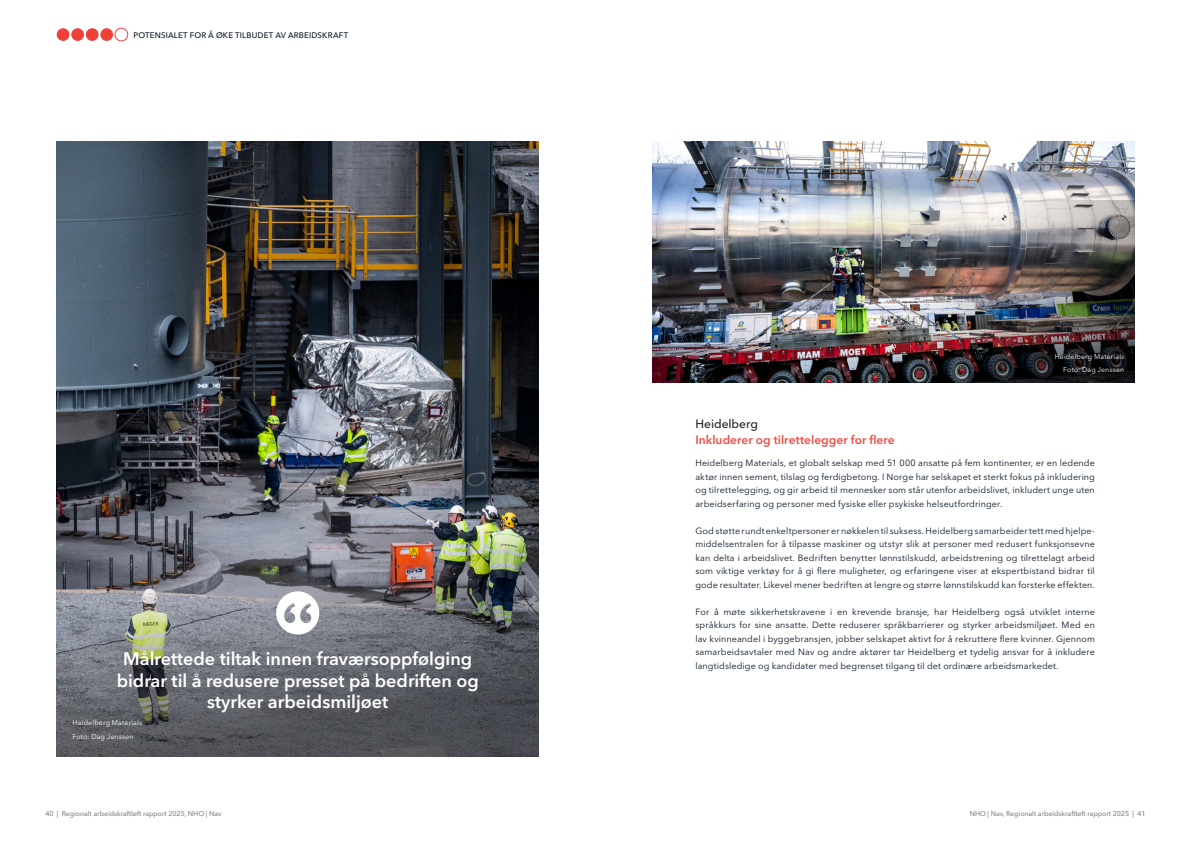
<style>
.page{position:relative;width:1191px;height:842px;background:#fff}
.page>*{position:absolute;margin:0;border:0;box-sizing:border-box;transform-origin:0 0}
.t1{font:600 18px/21.6px "Avenir Next LT Pro";color:#fff;text-align:center}
.t2{font:600 12px "Avenir Next LT Pro";color:#f04d47}
.t3{font:500 12px "Avenir Next LT Pro";letter-spacing:-.005em;color:#222}
.t4{font:9px/13.5px "Avenir Next LT Pro";letter-spacing:.01em;color:#0a1726;text-align:justify}
.t5{font:500 8px "Avenir Next LT Pro";letter-spacing:.02em;color:#0a1726}
.t6{font:500 7px "Avenir Next LT Pro";letter-spacing:-.01em;color:#868686}
.t7{font:7px/13.5px "Avenir Next LT Pro";letter-spacing:.02em;color:#fff}
</style>
<div class="page">
<div style="left:57px;top:28px;width:12px;height:13px;background:#ef413a;border-radius:50%"></div>
<div style="left:71px;top:28px;width:13px;height:13px;background:#ef413a;border-radius:50%"></div>
<div style="left:86px;top:28px;width:13px;height:13px;background:#ef413a;border-radius:50%"></div>
<div style="left:100px;top:28px;width:13px;height:13px;background:#ef413a;border-radius:50%"></div>
<div style="left:115px;top:28px;width:13px;height:13px;border:1px solid #ef413a;border-radius:50%"></div>
<img style="left:652px;top:142px;width:482px;height:58px">
<img style="left:652px;top:200px;width:482px;height:183px">
<img style="left:57px;top:142px;width:482px;height:163px">
<img style="left:57px;top:305px;width:482px;height:452px">
<svg style="left:276px;top:591px;width:43px;height:43px"></svg>
<p class="t5" style="left:133px;top:31px;width:216px">POTENSIALET FOR Å ØKE TILBUDET AV ARBEIDSKRAFT</p>
<h1 class="t1" style="left:117px;top:648px;width:364px">Målrettede tiltak innen fraværsoppfølging bidrar til å redusere presset på bedriften og styrker arbeidsmiljøet</h1>
<p class="t7" style="left:72px;top:716px;width:71px">Heidelberg Materials<br>Foto: Dag Jenssen</p>
<p class="t7" style="left:1054px;top:350px;width:71px;text-align:right">Heidelberg Materials<br>Foto: Dag Jenssen</p>
<h2 class="t3" style="left:695px;top:417px;width:64px">Heidelberg</h2>
<h2 class="t2" style="left:695px;top:433px;width:201px">Inkluderer og tilrettelegger for flere</h2>
<p class="t4" style="left:695px;top:456px;width:401px">Heidelberg Materials, et globalt selskap med 51 000 ansatte på fem kontinenter, er en ledende aktør innen sement, tilslag og ferdigbetong. I Norge har selskapet et sterkt fokus på inkludering og tilrettelegging, og gir arbeid til mennesker som står utenfor arbeidslivet, inkludert unge uten arbeidserfaring og personer med fysiske eller psykiske helseutfordringer.</p>
<p class="t4" style="left:695px;top:524px;width:401px">God støtte rundt enkeltpersoner er nøkkelen til suksess. Heidelberg samarbeider tett med hjelpe&shy;middelsentralen for å tilpasse maskiner og utstyr slik at personer med redusert funksjonsevne kan delta i arbeidslivet. Bedriften benytter lønnstilskudd, arbeidstrening og tilrettelagt arbeid som viktige verktøy for å gi flere muligheter, og erfaringene viser at ekspertbistand bidrar til gode resultater. Likevel mener bedriften at lengre og større lønnstilskudd kan forsterke effekten.</p>
<p class="t4" style="left:695px;top:605px;width:401px">For å møte sikkerhetskravene i en krevende bransje, har Heidelberg også utviklet interne språkkurs for sine ansatte. Dette reduserer språkbarrierer og styrker arbeidsmiljøet. Med en lav kvinneandel i byggebransjen, jobber selskapet aktivt for å rekruttere flere kvinner. Gjennom samarbeidsavtaler med Nav og andre aktører tar Heidelberg et tydelig ansvar for å inkludere langtidsledige og kandidater med begrenset tilgang til det ordinære arbeidsmarkedet.</p>
<p class="t6" style="left:45px;top:810px;width:178px">40 | Regionalt arbeidskraftløft rapport 2025, NHO | Nav</p>
<p class="t6" style="left:969px;top:810px;width:177px">NHO | Nav, Regionalt arbeidskraftløft rapport 2025 | 41</p>
</div>
